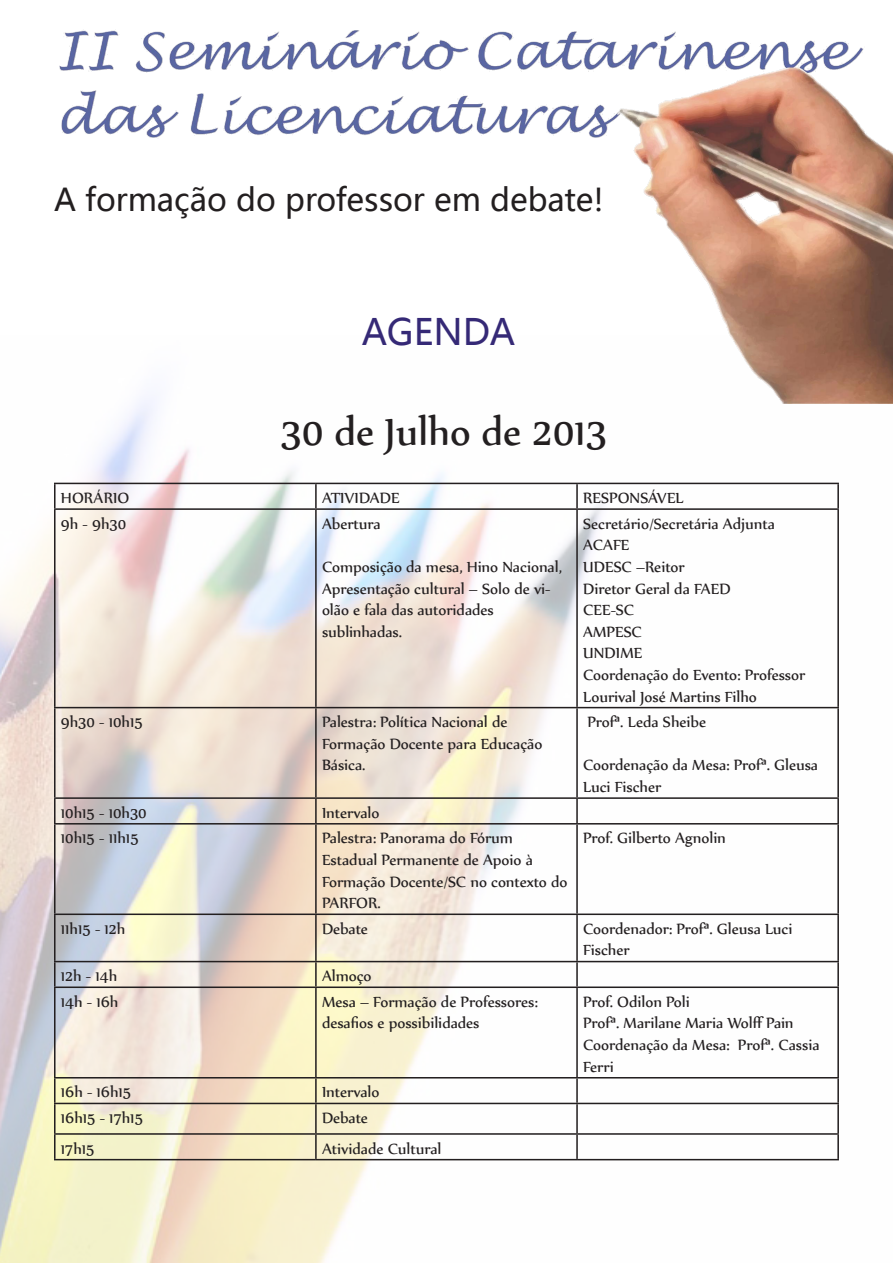
<style>
.page{position:relative;width:893px;height:1263px;background:#fff}
.page>*{position:absolute;margin:0;border:0;box-sizing:border-box;transform-origin:0 0}
.t1{font:46.5px "Nyala";color:#231f20}
.t2{font:36.15px "Microsoft Ya Hei";color:#352976}
.t3{font:31.2px "Microsoft Ya Hei";color:#231f20}
.t4{font:18px/21.6px "Nyala";color:#231f20}
</style>
<div class="page">
<img style="left:0;top:404px;width:839px;height:859px">
<img style="left:59px;top:30px;width:834px;height:374px">
<hr style="left:54px;top:483px;width:262px;height:1px;background:#231f20">
<hr style="left:54px;top:484px;width:2px;height:24px;background:#231f20">
<hr style="left:316px;top:483px;width:261px;height:1px;background:#231f20">
<hr style="left:315px;top:484px;width:2px;height:24px;background:#231f20">
<hr style="left:577px;top:483px;width:262px;height:1px;background:#231f20">
<hr style="left:576px;top:484px;width:2px;height:24px;background:#231f20">
<hr style="left:837px;top:484px;width:2px;height:24px;background:#231f20">
<hr style="left:54px;top:508px;width:262px;height:2px;background:#231f20">
<hr style="left:54px;top:510px;width:2px;height:197px;background:#231f20">
<hr style="left:316px;top:508px;width:261px;height:2px;background:#231f20">
<hr style="left:315px;top:510px;width:2px;height:197px;background:#231f20">
<hr style="left:577px;top:508px;width:262px;height:2px;background:#231f20">
<hr style="left:576px;top:510px;width:2px;height:197px;background:#231f20">
<hr style="left:837px;top:510px;width:2px;height:197px;background:#231f20">
<hr style="left:54px;top:707px;width:262px;height:1px;background:#231f20">
<hr style="left:54px;top:708px;width:2px;height:89px;background:#231f20">
<hr style="left:316px;top:707px;width:261px;height:1px;background:#231f20">
<hr style="left:315px;top:708px;width:2px;height:89px;background:#231f20">
<hr style="left:577px;top:707px;width:262px;height:1px;background:#231f20">
<hr style="left:576px;top:708px;width:2px;height:89px;background:#231f20">
<hr style="left:837px;top:708px;width:2px;height:89px;background:#231f20">
<hr style="left:54px;top:797px;width:262px;height:2px;background:#231f20">
<hr style="left:54px;top:799px;width:2px;height:24px;background:#231f20">
<hr style="left:316px;top:797px;width:261px;height:2px;background:#231f20">
<hr style="left:315px;top:799px;width:2px;height:24px;background:#231f20">
<hr style="left:577px;top:797px;width:262px;height:2px;background:#231f20">
<hr style="left:576px;top:799px;width:2px;height:24px;background:#231f20">
<hr style="left:837px;top:799px;width:2px;height:24px;background:#231f20">
<hr style="left:54px;top:823px;width:262px;height:1px;background:#231f20">
<hr style="left:54px;top:824px;width:2px;height:89px;background:#231f20">
<hr style="left:316px;top:823px;width:261px;height:1px;background:#231f20">
<hr style="left:315px;top:824px;width:2px;height:89px;background:#231f20">
<hr style="left:577px;top:823px;width:262px;height:1px;background:#231f20">
<hr style="left:576px;top:824px;width:2px;height:89px;background:#231f20">
<hr style="left:837px;top:824px;width:2px;height:89px;background:#231f20">
<hr style="left:54px;top:913px;width:262px;height:2px;background:#231f20">
<hr style="left:54px;top:915px;width:2px;height:46px;background:#231f20">
<hr style="left:316px;top:913px;width:261px;height:2px;background:#231f20">
<hr style="left:315px;top:915px;width:2px;height:46px;background:#231f20">
<hr style="left:577px;top:913px;width:262px;height:2px;background:#231f20">
<hr style="left:576px;top:915px;width:2px;height:46px;background:#231f20">
<hr style="left:837px;top:915px;width:2px;height:46px;background:#231f20">
<hr style="left:54px;top:961px;width:262px;height:1px;background:#231f20">
<hr style="left:54px;top:962px;width:2px;height:24px;background:#231f20">
<hr style="left:316px;top:961px;width:261px;height:1px;background:#231f20">
<hr style="left:315px;top:962px;width:2px;height:24px;background:#231f20">
<hr style="left:577px;top:961px;width:262px;height:1px;background:#231f20">
<hr style="left:576px;top:962px;width:2px;height:24px;background:#231f20">
<hr style="left:837px;top:962px;width:2px;height:24px;background:#231f20">
<hr style="left:54px;top:986px;width:262px;height:2px;background:#231f20">
<hr style="left:54px;top:988px;width:2px;height:89px;background:#231f20">
<hr style="left:316px;top:986px;width:261px;height:2px;background:#231f20">
<hr style="left:315px;top:988px;width:2px;height:89px;background:#231f20">
<hr style="left:577px;top:986px;width:262px;height:2px;background:#231f20">
<hr style="left:576px;top:988px;width:2px;height:89px;background:#231f20">
<hr style="left:837px;top:988px;width:2px;height:89px;background:#231f20">
<hr style="left:54px;top:1077px;width:262px;height:1px;background:#231f20">
<hr style="left:54px;top:1078px;width:2px;height:25px;background:#231f20">
<hr style="left:316px;top:1077px;width:261px;height:1px;background:#231f20">
<hr style="left:315px;top:1078px;width:2px;height:25px;background:#231f20">
<hr style="left:577px;top:1077px;width:262px;height:1px;background:#231f20">
<hr style="left:576px;top:1078px;width:2px;height:25px;background:#231f20">
<hr style="left:837px;top:1078px;width:2px;height:25px;background:#231f20">
<hr style="left:54px;top:1103px;width:262px;height:1px;background:#231f20">
<hr style="left:54px;top:1104px;width:2px;height:29px;background:#231f20">
<hr style="left:316px;top:1103px;width:261px;height:1px;background:#231f20">
<hr style="left:315px;top:1104px;width:2px;height:29px;background:#231f20">
<hr style="left:577px;top:1103px;width:262px;height:1px;background:#231f20">
<hr style="left:576px;top:1104px;width:2px;height:29px;background:#231f20">
<hr style="left:837px;top:1104px;width:2px;height:29px;background:#231f20">
<hr style="left:54px;top:1133px;width:262px;height:2px;background:#231f20">
<hr style="left:54px;top:1135px;width:2px;height:24px;background:#231f20">
<hr style="left:316px;top:1133px;width:261px;height:2px;background:#231f20">
<hr style="left:315px;top:1135px;width:2px;height:24px;background:#231f20">
<hr style="left:577px;top:1133px;width:262px;height:2px;background:#231f20">
<hr style="left:576px;top:1135px;width:2px;height:24px;background:#231f20">
<hr style="left:837px;top:1135px;width:2px;height:24px;background:#231f20">
<hr style="left:54px;top:1159px;width:262px;height:1px;background:#231f20">
<hr style="left:316px;top:1159px;width:261px;height:1px;background:#231f20">
<hr style="left:577px;top:1159px;width:262px;height:1px;background:#231f20">
<p class="t3" style="left:54px;top:178px;width:551px">A formação do professor em debate!</p>
<p class="t2" style="left:362px;top:307px;width:155px">AGENDA</p>
<p class="t1" style="left:281px;top:404px;width:328px">30 de Julho de 2013</p>
<p class="t4" style="left:61px;top:486px;width:70px">HORÁRIO</p>
<p class="t4" style="left:322px;top:486px;width:79px">ATIVIDADE</p>
<p class="t4" style="left:583px;top:486px;width:102px">RESPONSÁVEL</p>
<p class="t4" style="left:61px;top:512px;width:67px">9h - 9h30</p>
<p class="t4" style="left:322px;top:512px;width:60px">Abertura</p>
<p class="t4" style="left:322px;top:555px;width:241px">Composição da mesa, Hino Nacional,<br>Apresentação cultural – Solo de vi&shy;olão e fala das autoridades</p>
<p class="t4" style="left:322px;top:620px;width:82px">sublinhadas.</p>
<p class="t4" style="left:583px;top:512px;width:193px">Secretário/Secretária Adjunta</p>
<p class="t4" style="left:583px;top:534px;width:48px">ACAFE</p>
<p class="t4" style="left:583px;top:555px;width:103px">UDESC –Reitor</p>
<p class="t4" style="left:583px;top:577px;width:149px">Diretor Geral da FAED</p>
<p class="t4" style="left:583px;top:599px;width:52px">CEE-SC</p>
<p class="t4" style="left:583px;top:620px;width:60px">AMPESC</p>
<p class="t4" style="left:583px;top:642px;width:61px">UNDIME</p>
<p class="t4" style="left:583px;top:663px;width:224px">Coordenação do Evento: Professor<br>Lourival José Martins Filho</p>
<p class="t4" style="left:61px;top:711px;width:83px">9h30 - 10h15</p>
<p class="t4" style="left:322px;top:711px;width:187px">Palestra: Política Nacional de</p>
<p class="t4" style="left:322px;top:732px;width:222px">Formação Docente para Educação<br>Básica.</p>
<p class="t4" style="left:61px;top:801px;width:87px">10h15 - 10h30</p>
<p class="t4" style="left:322px;top:801px;width:59px">Intervalo</p>
<p class="t4" style="left:61px;top:827px;width:79px">10h15 - 11h15</p>
<p class="t4" style="left:322px;top:827px;width:192px">Palestra: Panorama do Fórum</p>
<p class="t4" style="left:322px;top:848px;width:247px">Estadual Permanente de Apoio à<br>Formação Docente/SC no contexto do<br>PARFOR.</p>
<p class="t4" style="left:587px;top:711px;width:120px">Profª. Leda Sheibe</p>
<p class="t4" style="left:583px;top:754px;width:236px">Coordenação da Mesa: Profª. Gleusa<br>Luci Fischer</p>
<p class="t4" style="left:583px;top:827px;width:144px">Prof. Gilberto Agnolin</p>
<p class="t4" style="left:61px;top:917px;width:66px">11h15 - 12h</p>
<p class="t4" style="left:322px;top:917px;width:47px">Debate</p>
<p class="t4" style="left:583px;top:917px;width:211px">Coordenador: Profª. Gleusa Luci<br>Fischer</p>
<p class="t4" style="left:61px;top:965px;width:58px">12h - 14h</p>
<p class="t4" style="left:322px;top:965px;width:51px">Almoço</p>
<p class="t4" style="left:61px;top:990px;width:59px">14h - 16h</p>
<p class="t4" style="left:322px;top:990px;width:217px">Mesa – Formação de Professores: desafios e possibilidades</p>
<p class="t4" style="left:583px;top:990px;width:108px">Prof. Odilon Poli</p>
<p class="t4" style="left:583px;top:1012px;width:212px">Profª. Marilane Maria Wolff Pain</p>
<p class="t4" style="left:583px;top:1033px;width:238px">Coordenação da Mesa: Profª. Cassia<br>Ferri</p>
<p class="t4" style="left:61px;top:1081px;width:72px">16h - 16h15</p>
<p class="t4" style="left:322px;top:1081px;width:59px">Intervalo</p>
<p class="t4" style="left:61px;top:1106px;width:84px">16h15 - 17h15</p>
<p class="t4" style="left:322px;top:1106px;width:47px">Debate</p>
<p class="t4" style="left:61px;top:1137px;width:35px">17h15</p>
<p class="t4" style="left:322px;top:1137px;width:121px">Atividade Cultural</p>
</div>
